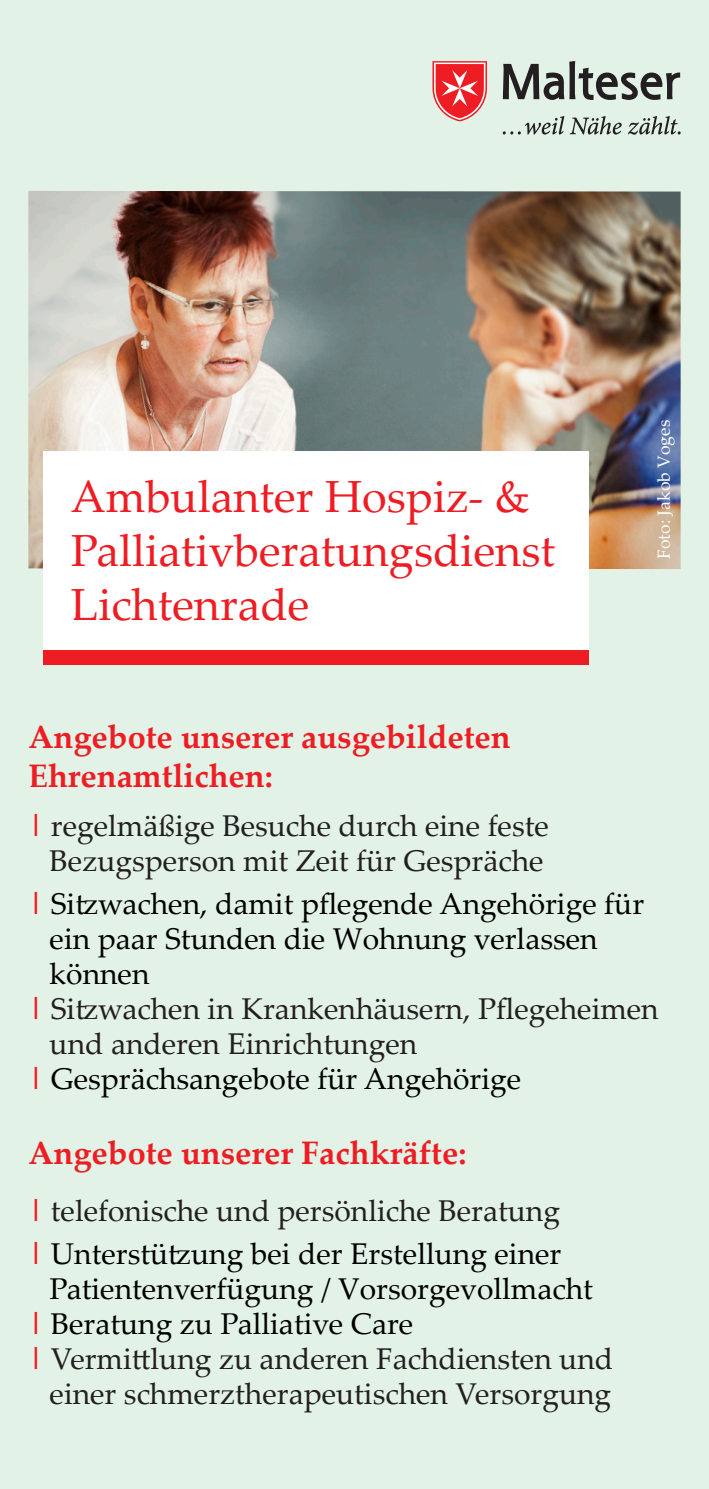
<style>
.page{position:relative;width:709px;height:1489px;background:#fff}
.page>*{position:absolute;margin:0;border:0;box-sizing:border-box;transform-origin:0 0}
.t1{font:45px/54px "Palatino Linotype";color:#ee1d23}
.t2{font:700 32.5px/39px "Palatino Linotype";color:#ee1d23}
.t3{font:30px/35px "Palatino Linotype";color:#231f20;text-align:center}
.t4{font:30px/35px "Palatino Linotype";color:#000}
.t5{font:17.5px "Palatino Linotype";color:#fff}
.s1{font-weight:700;color:#ee1d23}
</style>
<div class="page">
<div style="left:0;top:0;width:709px;height:1488px;background:#e3f2e7"></div>
<img style="left:28px;top:191px;width:652px;height:378px">
<div style="left:43px;top:451px;width:545px;height:213px;background:#fff"></div>
<div style="left:43px;top:650px;width:545px;height:14px;background:#ee1d23"></div>
<svg style="left:432px;top:61px;width:55px;height:60px;background:#ef6567"></svg>
<svg style="left:503px;top:61px;width:177px;height:39px"></svg>
<svg style="left:628px;top:116px;width:52px;height:19px"></svg>
<svg style="left:503px;top:116px;width:118px;height:18px"></svg>
<p class="t1" style="left:71px;top:468px;width:460px">Ambulanter Hospiz- &amp;</p>
<p class="t1" style="left:71px;top:522px;width:486px">Palliativberatungsdienst<br>Lichtenrade</p>
<p class="t5" style="left:651px;top:559px;width:140px;rotate:-90deg">Foto: Jakob Voges</p>
<p class="t2" style="left:28px;top:716px;width:484px">Angebote unserer ausgebildeten<br>Ehrenamtlichen:</p>
<p class="t3" style="left:28px;top:807px;width:522px"><span class="s1">|</span> regelmäßige Besuche durch eine feste<br>Bezugsperson mit Zeit für Gespräche</p>
<p class="t4" style="left:50px;top:885px;width:596px;text-indent:-21px"><span class="s1">|</span> Sitzwachen, damit pflegende Angehörige für ein paar Stunden die Wohnung verlassen können</p>
<p class="t3" style="left:50px;top:990px;width:610px;text-align:left;text-indent:-21px"><span class="s1">|</span> Sitzwachen in Krankenhäusern, Pflegeheimen und anderen Einrichtungen</p>
<p class="t4" style="left:28px;top:1060px;width:494px"><span class="s1">|</span> Gesprächsangebote für Angehörige</p>
<p class="t2" style="left:28px;top:1132px;width:439px">Angebote unserer Fachkräfte:</p>
<p class="t3" style="left:28px;top:1192px;width:533px"><span class="s1">|</span> telefonische und persönliche Beratung</p>
<p class="t4" style="left:50px;top:1234px;width:545px;text-indent:-21px"><span class="s1">|</span> Unterstützung bei der Erstellung einer<br>Patientenverfügung / Vorsorgevollmacht</p>
<p class="t4" style="left:28px;top:1304px;width:386px"><span class="s1">|</span> Beratung zu Palliative Care</p>
<p class="t3" style="left:28px;top:1339px;width:586px;text-align:right"><span class="s1">|</span> Vermittlung zu anderen Fachdiensten und einer schmerztherapeutischen Versorgung</p>
</div>
